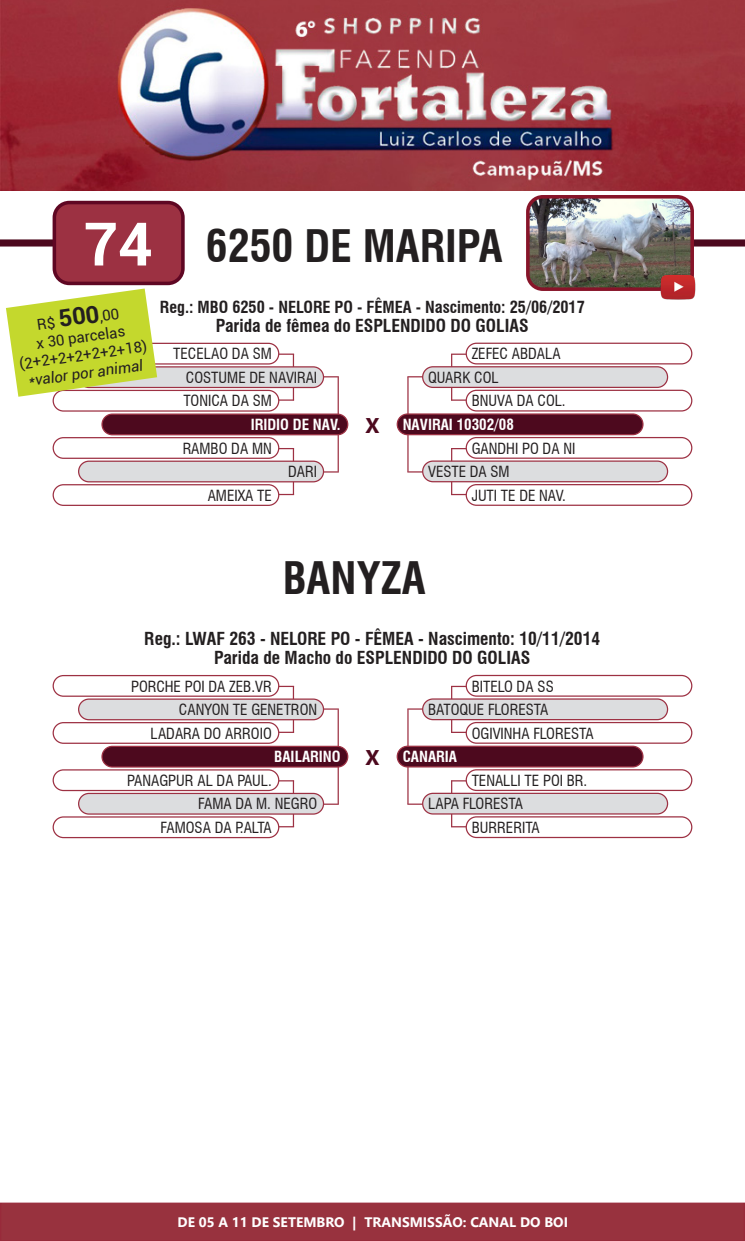
<style>
.page{position:relative;width:745px;height:1241px;background:#fff}
.page>*{position:absolute;margin:0;border:0;box-sizing:border-box;transform-origin:0 0}
.t1{font:700 60px "Roboto";color:#fff}
.t2{font:700 condensed 43.75px "Swiss 721 BT";color:#231f20}
.t3{font:700 21.25px "Segoe UI";color:#4d091e}
.t4{font:700 condensed 17.5px "Swiss 721 BT";color:#231f20}
.t5{font:700 condensed 16.25px "Swiss 721 BT";color:#231f20}
.t6{font:condensed 15px "Swiss 721 BT";color:#231f20}
.t7{font:700 condensed 15px "Swiss 721 BT";color:#fff}
.t8{font:15px/18px "Roboto";color:#231f20;text-align:center}
.t9{font:italic 15px "Roboto";color:#231f20}
.t10{font:700 13.75px "Segoe UI";color:#fff}
.s1{font-weight:700;font-size:23.75px}
</style>
<div class="page">
<div style="left:0;top:1202px;width:744px;height:38px;background:#98323e;border:1px solid #982a3a"></div>
<img style="left:0;top:0;width:744px;height:190px">
<div style="left:674px;top:239px;width:70px;height:7px;background:#4d091e"></div>
<div style="left:0;top:239px;width:74px;height:7px;background:#4d091e"></div>
<img style="left:530px;top:197px;width:161px;height:89px">
<div style="left:525px;top:195px;width:168px;height:96px;border:4px solid #871429;border-radius:15px"></div>
<svg style="left:451px;top:448px;width:14px;height:12px"></svg>
<svg style="left:450px;top:482px;width:16px;height:13px"></svg>
<svg style="left:451px;top:353px;width:14px;height:13px"></svg>
<svg style="left:451px;top:388px;width:14px;height:12px"></svg>
<svg style="left:278px;top:448px;width:16px;height:12px"></svg>
<svg style="left:278px;top:482px;width:16px;height:13px"></svg>
<svg style="left:278px;top:353px;width:16px;height:13px"></svg>
<svg style="left:278px;top:388px;width:16px;height:12px"></svg>
<div style="left:102px;top:414px;width:245px;height:20px;background:#4d091e;border-radius:10px"></div>
<div style="left:101px;top:413px;width:247px;height:22px;border:1px solid #9d3143;border-radius:10px"></div>
<div style="left:397px;top:414px;width:245px;height:20px;background:#4d091e;border-radius:10px"></div>
<div style="left:396px;top:413px;width:247px;height:22px;border:1px solid #9d3143;border-radius:10px"></div>
<div style="left:79px;top:461px;width:244px;height:20px;background:#dcdddf;border-radius:10px"></div>
<div style="left:78px;top:460px;width:246px;height:22px;border:1px solid #9d3143;border-radius:10px"></div>
<div style="left:422px;top:461px;width:245px;height:20px;background:#dcdddf;border-radius:10px"></div>
<div style="left:422px;top:460px;width:245px;height:22px;border:1px solid #9d3143;border-radius:10px"></div>
<div style="left:79px;top:367px;width:244px;height:20px;background:#dcdddf;border-radius:10px"></div>
<div style="left:78px;top:366px;width:246px;height:22px;border:1px solid #9d3143;border-radius:10px"></div>
<div style="left:422px;top:367px;width:245px;height:20px;background:#dcdddf;border-radius:10px"></div>
<div style="left:422px;top:366px;width:245px;height:22px;border:1px solid #9d3143;border-radius:10px"></div>
<div style="left:53px;top:437px;width:226px;height:22px;border:1px solid #9d3143;border-radius:10px"></div>
<div style="left:465px;top:437px;width:227px;height:22px;border:1px solid #9d3143;border-radius:10px"></div>
<div style="left:53px;top:342px;width:226px;height:22px;border:1px solid #9d3143;border-radius:10px"></div>
<div style="left:465px;top:342px;width:227px;height:22px;border:1px solid #9d3143;border-radius:10px"></div>
<div style="left:53px;top:484px;width:226px;height:22px;border:1px solid #9d3143;border-radius:10px"></div>
<div style="left:465px;top:484px;width:227px;height:22px;border:1px solid #9d3143;border-radius:10px"></div>
<div style="left:53px;top:390px;width:226px;height:21px;border:1px solid #9d3143;border-radius:10px"></div>
<div style="left:465px;top:389px;width:227px;height:22px;border:1px solid #9d3143;border-radius:10px"></div>
<hr style="left:337px;top:377px;width:1px;height:37px;background:#9d3143">
<svg style="left:323px;top:376px;width:15px;height:1px"></svg>
<hr style="left:337px;top:434px;width:1px;height:37px;background:#9d3143">
<svg style="left:323px;top:471px;width:15px;height:1px"></svg>
<hr style="left:407px;top:377px;width:1px;height:37px;background:#9d3143">
<svg style="left:407px;top:376px;width:15px;height:1px"></svg>
<hr style="left:407px;top:434px;width:1px;height:37px;background:#9d3143">
<svg style="left:407px;top:471px;width:15px;height:1px"></svg>
<div style="left:54px;top:202px;width:129px;height:81px;background:#9c3142;border-radius:15px"></div>
<div style="left:53px;top:201px;width:131px;height:84px;border:4px solid #5f0723;border-radius:15px"></div>
<img style="left:659px;top:274px;width:35px;height:25px">
<svg style="left:451px;top:780px;width:14px;height:12px"></svg>
<svg style="left:450px;top:814px;width:16px;height:13px"></svg>
<svg style="left:451px;top:685px;width:14px;height:13px"></svg>
<svg style="left:450px;top:720px;width:16px;height:12px"></svg>
<svg style="left:278px;top:780px;width:16px;height:12px"></svg>
<svg style="left:278px;top:814px;width:16px;height:13px"></svg>
<svg style="left:278px;top:685px;width:16px;height:13px"></svg>
<svg style="left:278px;top:720px;width:16px;height:12px"></svg>
<div style="left:102px;top:746px;width:245px;height:20px;background:#4d091e;border-radius:10px"></div>
<div style="left:101px;top:745px;width:247px;height:22px;border:1px solid #9d3143;border-radius:10px"></div>
<div style="left:397px;top:746px;width:245px;height:20px;background:#4d091e;border-radius:10px"></div>
<div style="left:396px;top:745px;width:247px;height:22px;border:1px solid #9d3143;border-radius:10px"></div>
<div style="left:79px;top:793px;width:244px;height:21px;background:#dcdddf;border-radius:10px"></div>
<div style="left:78px;top:792px;width:246px;height:22px;border:1px solid #9d3143;border-radius:10px"></div>
<div style="left:422px;top:793px;width:245px;height:20px;background:#dcdddf;border-radius:10px"></div>
<div style="left:422px;top:792px;width:245px;height:22px;border:1px solid #9d3143;border-radius:10px"></div>
<div style="left:79px;top:699px;width:244px;height:20px;background:#dcdddf;border-radius:10px"></div>
<div style="left:78px;top:698px;width:246px;height:22px;border:1px solid #9d3143;border-radius:10px"></div>
<div style="left:422px;top:699px;width:245px;height:20px;background:#dcdddf;border-radius:10px"></div>
<div style="left:422px;top:698px;width:245px;height:22px;border:1px solid #9d3143;border-radius:10px"></div>
<div style="left:53px;top:769px;width:226px;height:22px;border:1px solid #9d3143;border-radius:10px"></div>
<div style="left:465px;top:769px;width:227px;height:22px;border:1px solid #9d3143;border-radius:10px"></div>
<div style="left:53px;top:675px;width:226px;height:21px;border:1px solid #9d3143;border-radius:10px"></div>
<div style="left:465px;top:674px;width:227px;height:22px;border:1px solid #9d3143;border-radius:10px"></div>
<div style="left:53px;top:816px;width:226px;height:22px;border:1px solid #9d3143;border-radius:10px"></div>
<div style="left:465px;top:816px;width:227px;height:22px;border:1px solid #9d3143;border-radius:10px"></div>
<div style="left:53px;top:722px;width:226px;height:21px;border:1px solid #9d3143;border-radius:10px"></div>
<div style="left:465px;top:721px;width:227px;height:22px;border:1px solid #9d3143;border-radius:10px"></div>
<hr style="left:337px;top:709px;width:1px;height:37px;background:#9d3143">
<svg style="left:323px;top:708px;width:15px;height:1px"></svg>
<hr style="left:337px;top:766px;width:1px;height:37px;background:#9d3143">
<svg style="left:323px;top:803px;width:15px;height:1px"></svg>
<hr style="left:407px;top:709px;width:1px;height:37px;background:#9d3143">
<svg style="left:407px;top:708px;width:15px;height:1px"></svg>
<hr style="left:407px;top:766px;width:1px;height:37px;background:#9d3143">
<svg style="left:407px;top:803px;width:15px;height:1px"></svg>
<svg style="left:6px;top:288px;width:151px;height:108px"></svg>
<p class="t1" style="left:84px;top:202px;width:70px">74</p>
<p class="t2" style="left:206px;top:220px;width:298px">6250 DE MARIPA</p>
<p class="t8" style="left:36px;top:315px;width:84px;rotate:-8deg">R$ <span class="s1">500</span>,00</p>
<p class="t8" style="left:16px;top:337px;width:130px;rotate:-8deg">x 30 parcelas (2+2+2+2+2+2+18)</p>
<p class="t9" style="left:27px;top:370px;width:117px;rotate:-8deg">*valor por animal</p>
<p class="t5" style="left:159px;top:297px;width:426px">Reg.: MBO 6250 - NELORE PO - FÊMEA - Nascimento: 25/06/2017</p>
<p class="t4" style="left:216px;top:315px;width:314px">Parida de fêmea do ESPLENDIDO DO GOLIAS</p>
<p class="t6" style="left:173px;top:345px;width:100px">TECELAO DA SM</p>
<p class="t6" style="left:471px;top:345px;width:91px">ZEFEC ABDALA</p>
<p class="t6" style="left:186px;top:368px;width:133px">COSTUME DE NAVIRAI</p>
<p class="t6" style="left:428px;top:368px;width:72px">QUARK COL</p>
<p class="t6" style="left:183px;top:392px;width:90px">TONICA DA SM</p>
<p class="t6" style="left:471px;top:392px;width:95px">BNUVA DA COL.</p>
<p class="t7" style="left:250px;top:415px;width:91px">IRIDIO DE NAV.</p>
<p class="t3" style="left:365px;top:405px;width:15px">X</p>
<p class="t7" style="left:402px;top:415px;width:113px">NAVIRAI 10302/08</p>
<p class="t6" style="left:288px;top:462px;width:31px">DARI</p>
<p class="t6" style="left:428px;top:462px;width:83px">VESTE DA SM</p>
<p class="t6" style="left:183px;top:439px;width:90px">RAMBO DA MN</p>
<p class="t6" style="left:471px;top:439px;width:105px">GANDHI PO DA NI</p>
<p class="t6" style="left:207px;top:486px;width:66px">AMEIXA TE</p>
<p class="t6" style="left:471px;top:486px;width:96px">JUTI TE DE NAV.</p>
<p class="t2" style="left:282px;top:552px;width:145px">BANYZA</p>
<p class="t4" style="left:144px;top:628px;width:457px">Reg.: LWAF 263 - NELORE PO - FÊMEA - Nascimento: 10/11/2014</p>
<p class="t4" style="left:214px;top:647px;width:317px">Parida de Macho do ESPLENDIDO DO GOLIAS</p>
<p class="t6" style="left:131px;top:677px;width:142px">PORCHE POI DA ZEB.VR</p>
<p class="t6" style="left:471px;top:677px;width:83px">BITELO DA SS</p>
<p class="t6" style="left:179px;top:700px;width:140px">CANYON TE GENETRON</p>
<p class="t6" style="left:428px;top:700px;width:122px">BATOQUE FLORESTA</p>
<p class="t6" style="left:150px;top:724px;width:123px">LADARA DO ARROIO</p>
<p class="t6" style="left:471px;top:724px;width:123px">OGIVINHA FLORESTA</p>
<p class="t7" style="left:274px;top:747px;width:68px">BAILARINO</p>
<p class="t3" style="left:365px;top:737px;width:15px">X</p>
<p class="t7" style="left:402px;top:747px;width:56px">CANARIA</p>
<p class="t6" style="left:198px;top:794px;width:120px">FAMA DA M. NEGRO</p>
<p class="t6" style="left:428px;top:794px;width:96px">LAPA FLORESTA</p>
<p class="t6" style="left:127px;top:771px;width:146px">PANAGPUR AL DA PAUL.</p>
<p class="t6" style="left:471px;top:771px;width:117px">TENALLI TE POI BR.</p>
<p class="t6" style="left:160px;top:818px;width:113px">FAMOSA DA P.ALTA</p>
<p class="t6" style="left:471px;top:818px;width:70px">BURRERITA</p>
<p class="t10" style="left:177px;top:1208px;width:391px">DE 05 A 11 DE SETEMBRO | TRANSMISSÃO: CANAL DO BOI</p>
</div>
